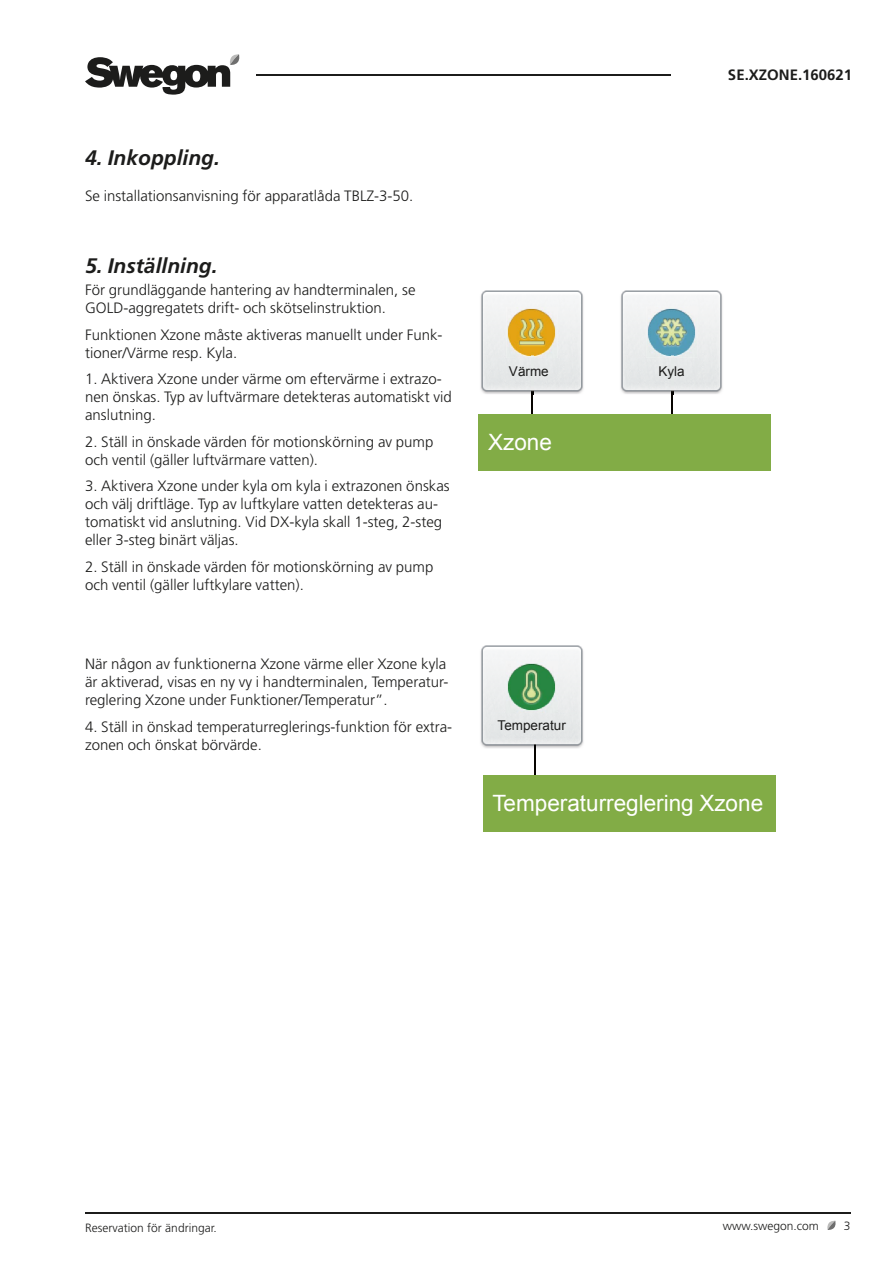
<style>
.page{position:relative;width:893px;height:1263px;background:#fff}
.page>*{position:absolute;margin:0;border:0;box-sizing:border-box;transform-origin:0 0}
.t1{font:22.5px "Arial";color:#fff}
.t2{font:italic 700 21px "Frutiger";color:#1c1c1b}
.t3{font:300 15px/18px "Frutiger";color:#1c1c1b}
.t4{font:700 15px "Frutiger";color:#1c1c1b}
.t5{font:13.5px "Arial";color:#1c1c1b}
.t6{font:300 12px "Frutiger";color:#1c1c1b}
</style>
<div class="page">
<hr style="left:256px;top:75px;width:415px;height:1px;background:#1c1c1b">
<svg style="left:85px;top:54px;width:154px;height:41px"></svg>
<hr style="left:85px;top:1212px;width:765px;height:1px;background:#1c1c1b">
<svg style="left:827px;top:1221px;width:8px;height:9px"></svg>
<hr style="left:672px;top:352px;width:1px;height:105px;background:#070400">
<hr style="left:534px;top:739px;width:2px;height:72px;background:#070400">
<img style="left:480px;top:645px;width:104px;height:103px">
<svg style="left:534px;top:739px;width:2px;height:9px"></svg>
<img style="left:506px;top:661px;width:51px;height:51px">
<div style="left:483px;top:775px;width:292px;height:57px;background:#82ac46"></div>
<hr style="left:532px;top:352px;width:1px;height:105px;background:#070400">
<img style="left:480px;top:290px;width:104px;height:104px">
<img style="left:532px;top:358px;width:1px;height:36px">
<img style="left:506px;top:307px;width:51px;height:51px">
<div style="left:479px;top:414px;width:292px;height:56px;background:#82ac46"></div>
<img style="left:620px;top:290px;width:103px;height:104px">
<img style="left:672px;top:358px;width:1px;height:36px">
<img style="left:646px;top:307px;width:51px;height:51px">
<h2 class="t2" style="left:85px;top:145px;width:136px">4. Inkoppling.</h2>
<p class="t3" style="left:85px;top:187px;width:330px">Se installationsanvisning för apparatlåda TBLZ-3-50.</p>
<h2 class="t2" style="left:85px;top:253px;width:134px">5. Inställning.</h2>
<p class="t3" style="left:85px;top:281px;width:332px">För grundläggande hantering av handterminalen, se<br>GOLD-aggregatets drift- och skötselinstruktion.</p>
<p class="t3" style="left:85px;top:326px;width:359px">Funktionen Xzone måste aktiveras manuellt under Funk&shy;tioner/Värme resp. Kyla.</p>
<p class="t3" style="left:85px;top:370px;width:368px">1. Aktivera Xzone under värme om eftervärme i extrazo&shy;nen önskas. Typ av luftvärmare detekteras automatiskt vid anslutning.</p>
<p class="t3" style="left:85px;top:433px;width:350px">2. Ställ in önskade värden för motionskörning av pump och ventil (gäller luftvärmare vatten).</p>
<p class="t3" style="left:85px;top:477px;width:366px">3. Aktivera Xzone under kyla om kyla i extrazonen önskas och välj driftläge. Typ av luftkylare vatten detekteras au&shy;tomatiskt vid anslutning. Vid DX-kyla skall 1-steg, 2-steg eller 3-steg binärt väljas.</p>
<p class="t3" style="left:85px;top:558px;width:350px">2. Ställ in önskade värden för motionskörning av pump och ventil (gäller luftkylare vatten).</p>
<p class="t5" style="left:509px;top:362px;width:41px">Värme</p>
<h1 class="t1" style="left:488px;top:427px;width:65px">Xzone</h1>
<p class="t3" style="left:85px;top:655px;width:365px">När någon av funktionerna Xzone värme eller Xzone kyla är aktiverad, visas en ny vy i handterminalen, Temperatur&shy;reglering Xzone under Funktioner/Temperatur”.</p>
<p class="t3" style="left:85px;top:718px;width:369px">4. Ställ in önskad temperaturreglerings-funktion för extra&shy;zonen och önskat börvärde.</p>
<p class="t5" style="left:498px;top:717px;width:70px">Temperatur</p>
<p class="t4" style="left:728px;top:66px;width:126px">SE.XZONE.160621</p>
<p class="t5" style="left:658px;top:362px;width:28px">Kyla</p>
<h1 class="t1" style="left:492px;top:789px;width:272px">Temperaturreglering Xzone</h1>
<p class="t6" style="left:85px;top:1221px;width:133px">Reservation för ändringar.</p>
<p class="t6" style="left:723px;top:1219px;width:98px">www.swegon.com</p>
<p class="t6" style="left:844px;top:1219px;width:8px">3</p>
</div>
